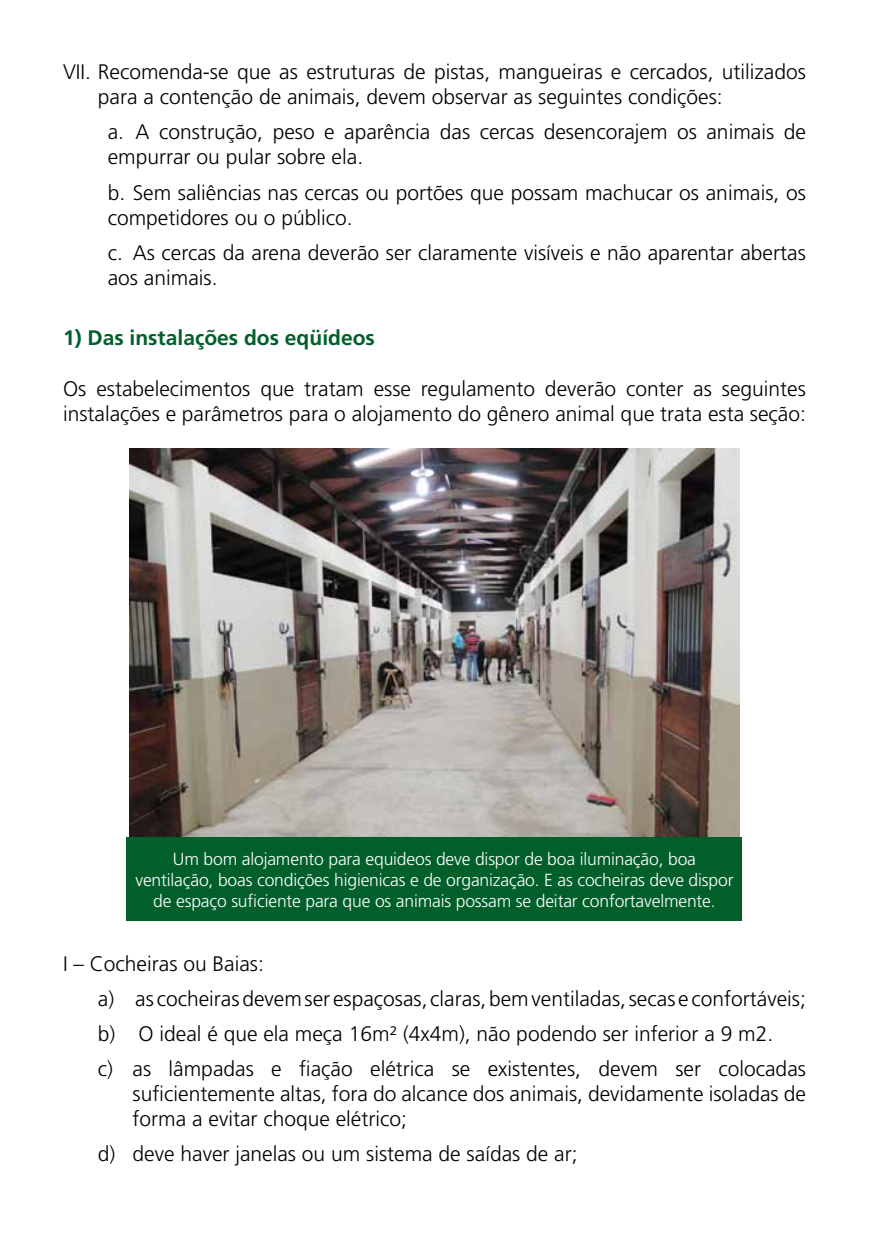
<style>
.page{position:relative;width:869px;height:1241px;background:#fff}
.page>*{position:absolute;margin:0;border:0;box-sizing:border-box;transform-origin:0 0}
.t1{font:300 21px/25.2px "Frutiger LT Std";color:#000}
.t2{font:700 21px "Frutiger LT Std";color:#005f2a}
.t3{font:300 17.5px/21px "Frutiger LT Std";letter-spacing:-.01em;color:#fff;text-align:center}
</style>
<div class="page">
<img style="left:130px;top:448px;width:608px;height:389px">
<div style="left:126px;top:837px;width:616px;height:84px;background:#005f2a"></div>
<p class="t1" style="left:98px;top:59px;width:709px;text-indent:-35px">VII. Recomenda-se que as estruturas de pistas, mangueiras e cercados, utilizados para a contenção de animais, devem observar as seguintes condições:</p>
<p class="t1" style="left:108px;top:120px;width:699px">a. A construção, peso e aparência das cercas desencorajem os animais de empurrar ou pular sobre ela.</p>
<p class="t1" style="left:108px;top:180px;width:699px">b. Sem saliências nas cercas ou portões que possam machucar os animais, os competidores ou o público.</p>
<p class="t1" style="left:108px;top:240px;width:699px">c. As cercas da arena deverão ser claramente visíveis e não aparentar abertas aos animais.</p>
<p class="t2" style="left:63px;top:326px;width:313px">1) Das instalações dos eqüídeos</p>
<p class="t1" style="left:63px;top:376px;width:744px">Os estabelecimentos que tratam esse regulamento deverão conter as seguintes instalações e parâmetros para o alojamento do gênero animal que trata esta seção:</p>
<p class="t3" style="left:135px;top:848px;width:599px">Um bom alojamento para equideos deve dispor de boa iluminação, boa ventilação, boas condições higienicas e de organização. E as cocheiras deve dispor de espaço suficiente para que os animais possam se deitar confortavelmente.</p>
<p class="t1" style="left:98px;top:945px;width:709px;line-height:35.2px;text-indent:-35px">I – Cocheiras ou Baias:<br>a) as cocheiras devem ser espaçosas, claras, bem ventiladas, secas e confortáveis; b) O ideal é que ela meça 16m² (4x4m), não podendo ser inferior a 9 m2.<br>c) as lâmpadas e fiação elétrica se existentes, devem ser colocadas</p>
<p class="t1" style="left:132px;top:1081px;width:674px">suficientemente altas, fora do alcance dos animais, devidamente isoladas de forma a evitar choque elétrico;</p>
<p class="t1" style="left:98px;top:1141px;width:481px">d) deve haver janelas ou um sistema de saídas de ar;</p>
</div>
